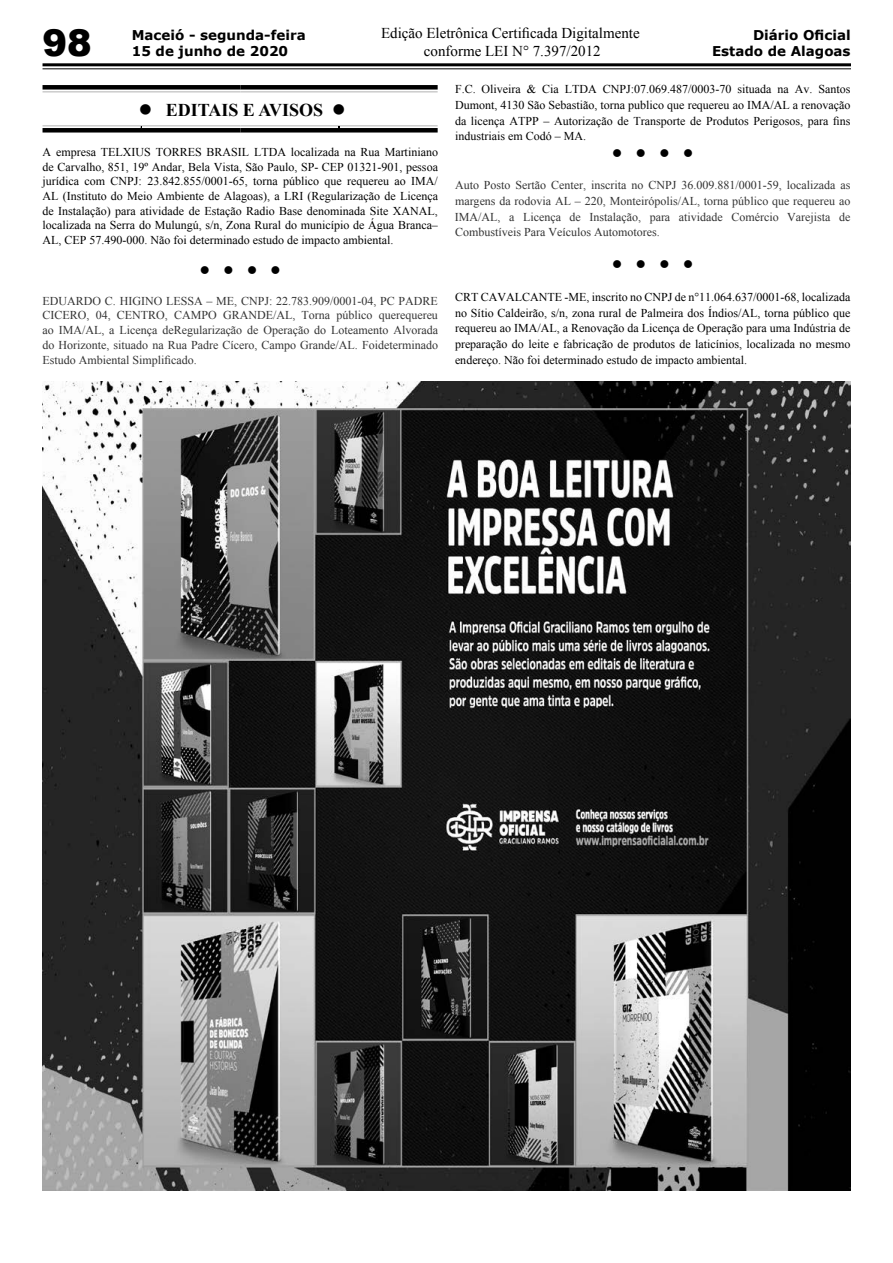
<style>
.page{position:relative;width:893px;height:1263px;background:#fff}
.page>*{position:absolute;margin:0;border:0;box-sizing:border-box;transform-origin:0 0}
.t1{font:900 36.9px "Arial";color:#000}
.t2{font:700 18px "Times New Roman";color:#000}
.t3{font:15px/18px "Times New Roman";color:#000;text-align:center}
.t4{font:700 13.5px/16.2px "Verdana";color:#000;text-align:right}
.t5{font:13.5px "Wingdings";color:#000}
.t6{font:12px/15.8px "Times New Roman";color:#000;text-align:justify}
.t7{font:12px/14.7px "Times New Roman";color:#333;text-align:justify}
</style>
<div class="page">
<hr style="left:43px;top:63px;width:807px;height:3px;background:#000">
<hr style="left:43px;top:68px;width:807px;height:1px;background:#000">
<div style="left:43px;top:85px;width:197px;height:5px;background:#000"></div>
<div style="left:240px;top:85px;width:198px;height:5px;background:#000"></div>
<hr style="left:43px;top:91px;width:197px;height:2px;background:#ccc">
<hr style="left:240px;top:91px;width:198px;height:2px;background:#ccc">
<hr style="left:43px;top:125px;width:197px;height:2px;background:#ccc">
<hr style="left:240px;top:125px;width:198px;height:2px;background:#ccc">
<div style="left:43px;top:128px;width:197px;height:5px;background:#000"></div>
<div style="left:240px;top:128px;width:198px;height:5px;background:#000"></div>
<img style="left:43px;top:382px;width:808px;height:809px">
<h1 class="t1" style="left:43px;top:16px;width:51px">98</h1>
<p class="t4" style="left:132px;top:27px;width:175px">Maceió - segunda-feira</p>
<p class="t4" style="left:132px;top:43px;width:158px">15 de junho de 2020</p>
<p class="t3" style="left:381px;top:24px;width:260px">Edição Eletrônica Certificada Digitalmente conforme LEI N° 7.397/2012</p>
<p class="t4" style="left:712px;top:27px;width:140px">Diário Oficial<br>Estado de Alagoas</p>
<h2 class="t2" style="left:139px;top:97px;width:208px">● EDITAIS E AVISOS ●</h2>
<p class="t6" style="left:43px;top:144px;width:397px;line-height:14.7px">A empresa TELXIUS TORRES BRASIL LTDA localizada na Rua Martiniano de Carvalho, 851, 19º Andar, Bela Vista, São Paulo, SP- CEP 01321-901, pessoa jurídica com CNPJ: 23.842.855/0001-65, torna público que requereu ao IMA/ AL (Instituto do Meio Ambiente de Alagoas), a LRI (Regularização de Licença de Instalação) para atividade de Estação Radio Base denominada Site XANAL, localizada na Serra do Mulungú, s/n, Zona Rural do município de Água Branca– AL, CEP 57.490-000. Não foi determinado estudo de impacto ambiental.</p>
<p class="t5" style="left:200px;top:263px;width:80px">●●●●</p>
<p class="t7" style="left:43px;top:293px;width:397px">EDUARDO C. HIGINO LESSA – ME, CNPJ: 22.783.909/0001-04, PC PADRE CICERO, 04, CENTRO, CAMPO GRANDE/AL, Torna público querequereu ao IMA/AL, a Licença deRegularização de Operação do Loteamento Alvorada do Horizonte, situado na Rua Padre Cícero, Campo Grande/AL. Foideterminado Estudo Ambiental Simplificado.</p>
<p class="t6" style="left:455px;top:81px;width:397px">F.C. Oliveira &amp; Cia LTDA CNPJ:07.069.487/0003-70 situada na Av. Santos Dumont, 4130 São Sebastião, torna publico que requereu ao IMA/AL a renovação da licença ATPP – Autorização de Transporte de Produtos Perigosos, para fins industriais em Codó – MA.</p>
<p class="t5" style="left:612px;top:146px;width:80px">●●●●</p>
<p class="t7" style="left:455px;top:177px;width:397px;line-height:15.8px">Auto Posto Sertão Center, inscrita no CNPJ 36.009.881/0001-59, localizada as margens da rodovia AL – 220, Monteirópolis/AL, torna público que requereu ao IMA/AL, a Licença de Instalação, para atividade Comércio Varejista de Combustíveis Para Veículos Automotores.</p>
<p class="t5" style="left:612px;top:257px;width:80px">●●●●</p>
<p class="t6" style="left:455px;top:289px;width:397px">CRT CAVALCANTE -ME, inscrito no CNPJ de n°11.064.637/0001-68, localizada no Sítio Caldeirão, s/n, zona rural de Palmeira dos Índios/AL, torna público que requereu ao IMA/AL, a Renovação da Licença de Operação para uma Indústria de preparação do leite e fabricação de produtos de laticínios, localizada no mesmo endereço. Não foi determinado estudo de impacto ambiental.</p>
</div>
